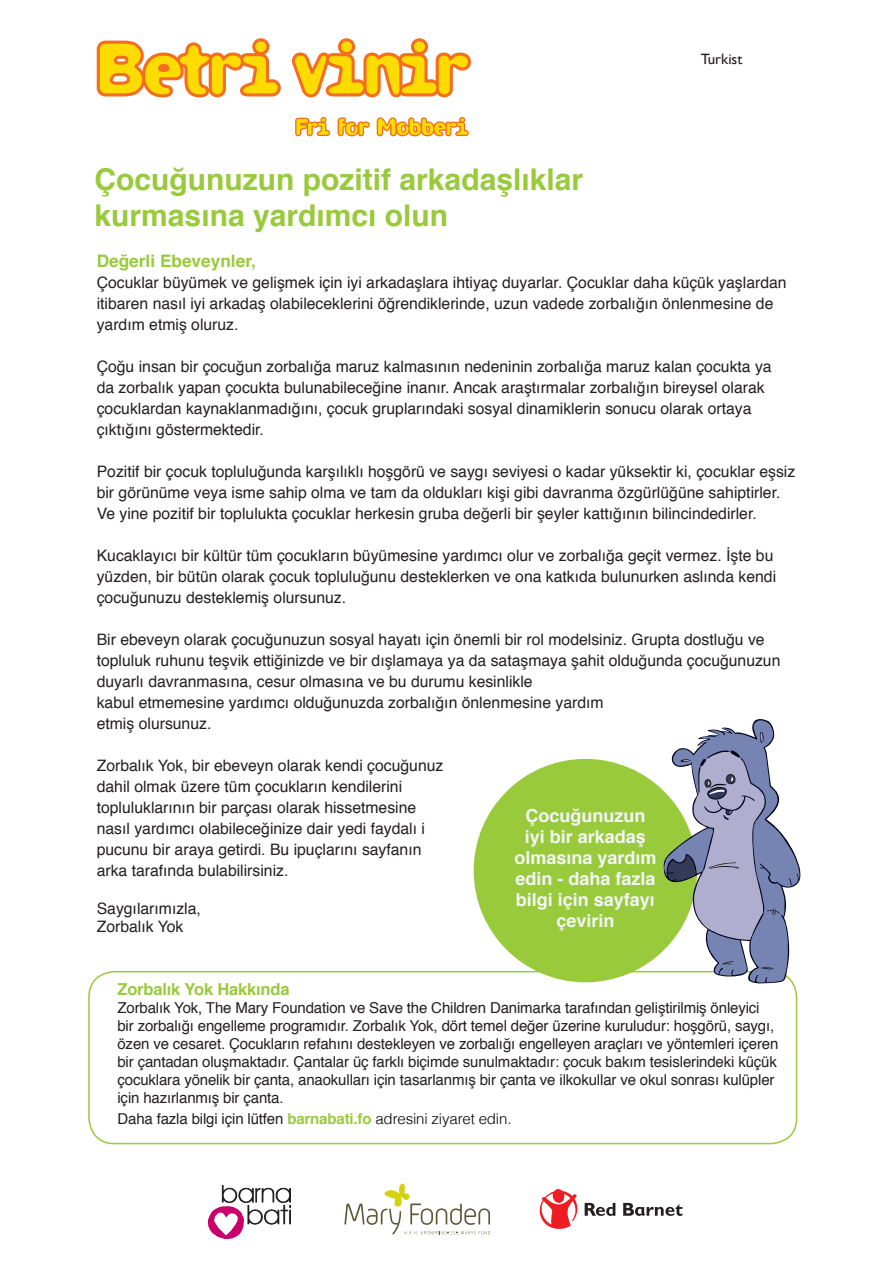
<style>
.page{position:relative;width:893px;height:1263px;background:#fff}
.page>*{position:absolute;margin:0;border:0;box-sizing:border-box;transform-origin:0 0}
.t1{font:700 30px/36px "Helvetica";color:#99ca3b}
.t2{font:700 18px/21px "Helvetica";color:#f3f6f7;text-align:center}
.t3{font:700 17.25px "Helvetica";color:#99ca3b}
.t4{font:700 16.5px "Helvetica";letter-spacing:-.01em;color:#99ca3b}
.t5{font:15.75px/21px "Helvetica";color:#231f20}
.t6{font:15px/18px "Helvetica";letter-spacing:-.01em;color:#231f20}
.t7{font:15px "Gill Sans";color:#231f20}
.s1{font-weight:700;color:#99ca3b}
.s2{font-weight:300;color:#000}
</style>
<div class="page">
<svg style="left:295px;top:117px;width:35px;height:19px"></svg>
<svg style="left:338px;top:117px;width:32px;height:19px"></svg>
<svg style="left:377px;top:117px;width:92px;height:19px"></svg>
<svg style="left:97px;top:38px;width:184px;height:59px"></svg>
<svg style="left:292px;top:38px;width:179px;height:59px"></svg>
<div style="left:88px;top:971px;width:709px;height:173px;border:2px solid #99ca3b;border-radius:26px"></div>
<svg style="left:344px;top:1183px;width:146px;height:52px"></svg>
<svg style="left:540px;top:1189px;width:38px;height:40px"></svg>
<svg style="left:585px;top:1203px;width:30px;height:13px"></svg>
<svg style="left:623px;top:1203px;width:59px;height:13px"></svg>
<img style="left:208px;top:1185px;width:83px;height:54px">
<div style="left:474px;top:759px;width:223px;height:223px;background:#99ca3b;border-radius:50%"></div>
<svg style="left:663px;top:719px;width:138px;height:265px"></svg>
<h1 class="t1" style="left:95px;top:164px;width:490px">Çocuğunuzun pozitif arkadaşlıklar kurmasına yardımcı olun</h1>
<p class="t7" style="left:701px;top:51px;width:43px">Turkist</p>
<p class="t3" style="left:97px;top:253px;width:161px">Değerli Ebeveynler,</p>
<p class="t5" style="left:97px;top:273px;width:691px">Çocuklar büyümek ve gelişmek için iyi arkadaşlara ihtiyaç duyarlar. Çocuklar daha küçük yaşlardan itibaren nasıl iyi arkadaş olabileceklerini öğrendiklerinde, uzun vadede zorbalığın önlenmesine de yardım etmiş oluruz.</p>
<p class="t5" style="left:97px;top:357px;width:676px">Çoğu insan bir çocuğun zorbalığa maruz kalmasının nedeninin zorbalığa maruz kalan çocukta ya da zorbalık yapan çocukta bulunabileceğine inanır. Ancak araştırmalar zorbalığın bireysel olarak çocuklardan kaynaklanmadığını, çocuk gruplarındaki sosyal dinamiklerin sonucu olarak ortaya çıktığını göstermektedir.</p>
<p class="t5" style="left:97px;top:462px;width:700px">Pozitif bir çocuk topluluğunda karşılıklı hoşgörü ve saygı seviyesi o kadar yüksektir ki, çocuklar eşsiz bir görünüme veya isme sahip olma ve tam da oldukları kişi gibi davranma özgürlüğüne sahiptirler.<br>Ve yine pozitif bir toplulukta çocuklar herkesin gruba değerli bir şeyler kattığının bilincindedirler.</p>
<p class="t5" style="left:97px;top:546px;width:681px">Kucaklayıcı bir kültür tüm çocukların büyümesine yardımcı olur ve zorbalığa geçit vermez. İşte bu yüzden, bir bütün olarak çocuk topluluğunu desteklerken ve ona katkıda bulunurken aslında kendi çocuğunuzu desteklemiş olursunuz.</p>
<p class="t5" style="left:97px;top:630px;width:685px">Bir ebeveyn olarak çocuğunuzun sosyal hayatı için önemli bir rol modelsiniz. Grupta dostluğu ve topluluk ruhunu teşvik ettiğinizde ve bir dışlamaya ya da sataşmaya şahit olduğunda çocuğunuzun duyarlı davranmasına, cesur olmasına ve bu durumu kesinlikle<br>kabul etmemesine yardımcı olduğunuzda zorbalığın önlenmesine yardım<br>etmiş olursunuz.</p>
<p class="t5" style="left:97px;top:756px;width:348px">Zorbalık Yok, bir ebeveyn olarak kendi çocuğunuz dahil olmak üzere tüm çocukların kendilerini topluluklarının bir parçası olarak hissetmesine nasıl yardımcı olabileceğinize dair yedi faydalı i pucunu bir araya getirdi. Bu ipuçlarını sayfanın arka tarafında bulabilirsiniz.</p>
<p class="t5" style="left:97px;top:900px;width:106px;line-height:18.9px">Saygılarımızla,<br>Zorbalık Yok</p>
<p class="t2" style="left:514px;top:807px;width:144px">Çocuğunuzun iyi bir arkadaş olmasına yardım edin - daha fazla bilgi için sayfayı çevirin</p>
<p class="t4" style="left:117px;top:982px;width:174px">Zorbalık Yok Hakkında</p>
<p class="t6" style="left:117px;top:1000px;width:662px">Zorbalık Yok, The Mary Foundation ve Save the Children Danimarka tarafından geliştirilmiş önleyici bir zorbalığı engelleme programıdır. Zorbalık Yok, dört temel değer üzerine kuruludur: hoşgörü, saygı, özen ve cesaret. Çocukların refahını destekleyen ve zorbalığı engelleyen araçları ve yöntemleri içeren bir çantadan oluşmaktadır. Çantalar üç farklı biçimde sunulmaktadır: çocuk bakım tesislerindeki küçük çocuklara yönelik bir çanta, anaokulları için tasarlanmış bir çanta ve ilkokullar ve okul sonrası kulüpler için hazırlanmış bir çanta.</p>
<p class="t6" style="left:117px;top:1111px;width:396px">Daha fazla bilgi için lütfen <span class="s1">barnabati.fo</span> <span class="s2">adresini ziyaret edin.</span></p>
</div>
